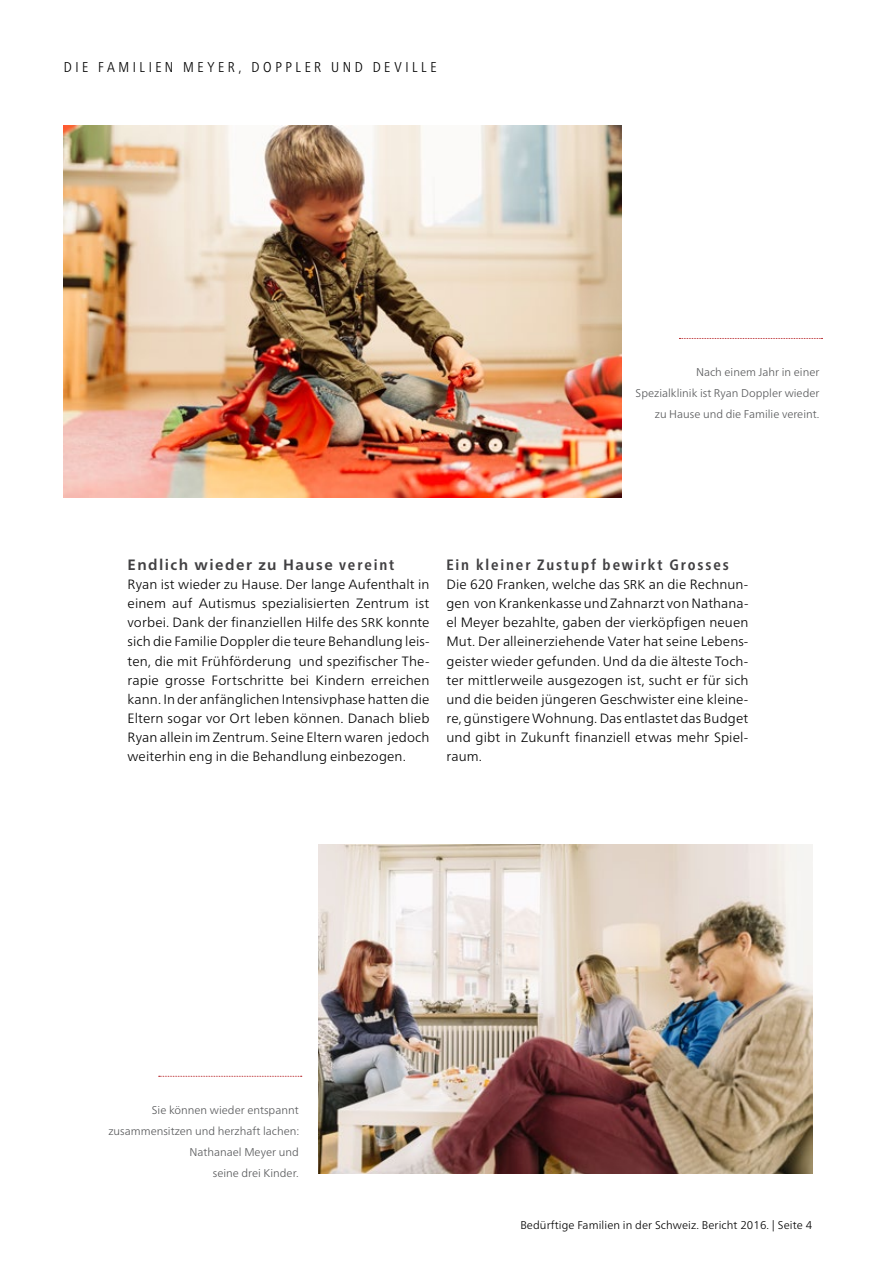
<style>
.page{position:relative;width:893px;height:1263px;background:#fff}
.page>*{position:absolute;margin:0;border:0;box-sizing:border-box;transform-origin:0 0}
.t1{font:700 condensed 15px "Frutiger Neue LTW1 G";letter-spacing:.125em;color:#414042}
.t2{font:700 15px "Frutiger Neue LTW1 G";letter-spacing:.095em;color:#414042}
.t3{font:300 condensed 14.25px "Frutiger Neue LTW1 G";letter-spacing:.245em;color:#000}
.t4{font:300 13.5px/19.2px "Frutiger Neue LTW1 G";letter-spacing:.005em;color:#000;text-align:justify}
.t5{font:300 11.25px/21px "Frutiger Neue LTW1 G";color:#58595b;text-align:right}
.t6{font:300 11.25px "Frutiger Neue LTW1 G";letter-spacing:.01em;color:#000}
.s1{font-stretch:condensed}
.s2{font-size:12.75px}
</style>
<div class="page">
<img style="left:319px;top:844px;width:493px;height:329px">
<img style="left:64px;top:126px;width:557px;height:371px">
<svg style="left:159px;top:1076px;width:143px;height:1px"></svg>
<svg style="left:679px;top:338px;width:143px;height:1px"></svg>
<p class="t3" style="left:64px;top:59px;width:374px">DIE FAMILIEN MEYER, DOPPLER UND DEVILLE</p>
<p class="t5" style="left:636px;top:361px;width:185px">Nach einem Jahr in einer<br>Spezialklinik ist Ryan Doppler wieder zu Hause und die Familie vereint.</p>
<p class="t2" style="left:128px;top:556px;width:268px">Endlich wieder zu Hause <span class="s1">vereint</span></p>
<p class="t4" style="left:128px;top:574px;width:303px">Ryan ist wieder zu Hause. Der lange Aufenthalt in einem auf Autismus spezialisierten Zentrum ist vorbei. Dank der finanziellen Hilfe des <span class="s2">SRK</span> konnte sich die Familie Doppler die teure Behandlung leis&shy;ten, die mit Frühförderung und spezifischer The&shy;rapie grosse Fortschritte bei Kindern erreichen kann. In der anfänglichen Intensivphase hatten die Eltern sogar vor Ort leben können. Danach blieb Ryan allein im Zentrum. Seine Eltern waren jedoch weiterhin eng in die Behandlung einbezogen.</p>
<p class="t1" style="left:446px;top:556px;width:284px">Ein kleiner Zustupf bewirkt Grosses</p>
<p class="t4" style="left:446px;top:574px;width:303px">Die 620 Franken, welche das <span class="s2">SRK</span> an die Rechnun&shy;gen von Krankenkasse und Zahnarzt von Nathana&shy;el Meyer bezahlte, gaben der vierköpfigen neuen Mut. Der alleinerziehende Vater hat seine Lebens&shy;geister wieder gefunden. Und da die älteste Toch&shy;ter mittlerweile ausgezogen ist, sucht er für sich und die beiden jüngeren Geschwister eine kleine&shy;re, günstigere Wohnung. Das entlastet das Budget und gibt in Zukunft finanziell etwas mehr Spiel&shy;raum.</p>
<p class="t5" style="left:108px;top:1099px;width:192px">Sie können wieder entspannt zusammensitzen und herzhaft lachen:<br>Nathanael Meyer und<br>seine drei Kinder.</p>
<p class="t6" style="left:520px;top:1218px;width:293px">Bedürftige Familien in der Schweiz. Bericht 2016. | Seite 4</p>
</div>
